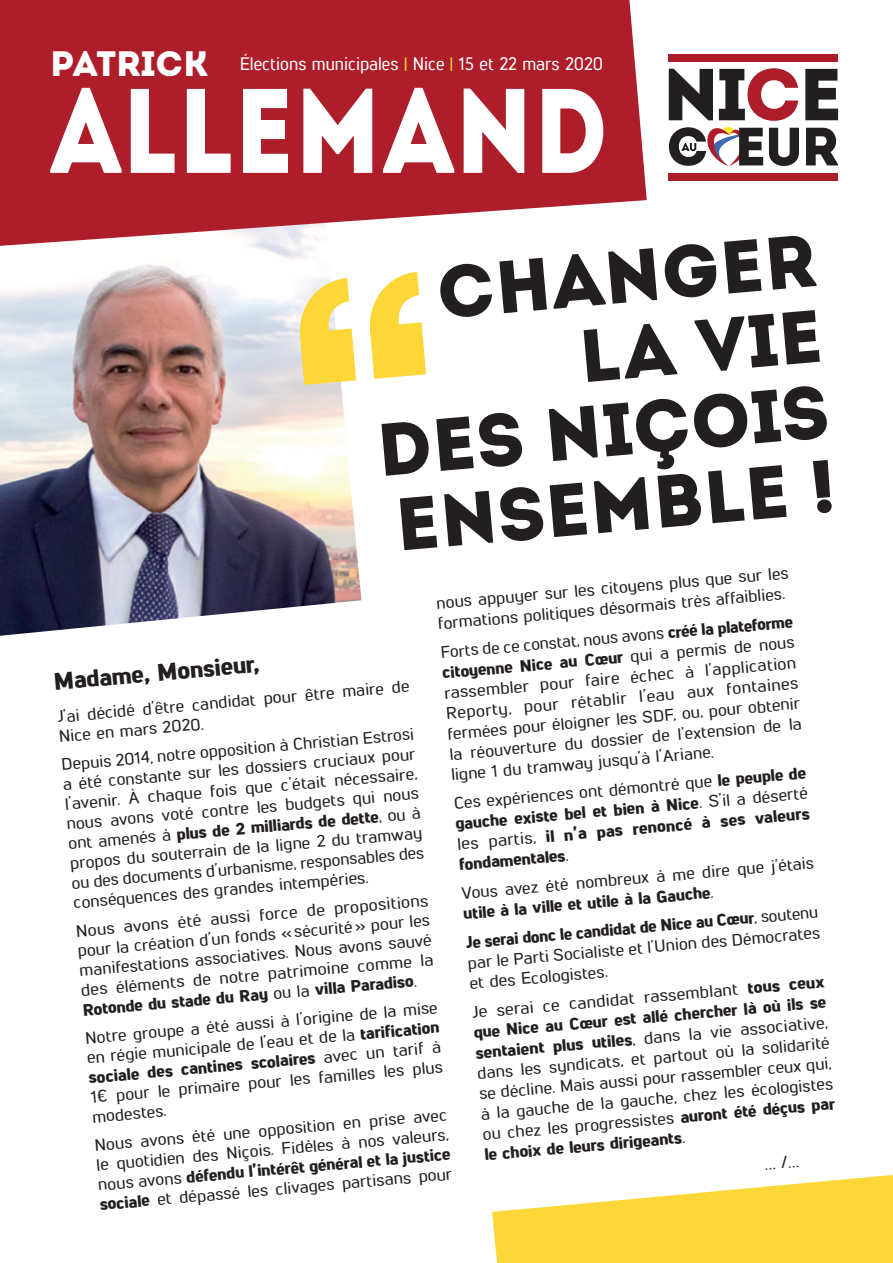
<style>
.page{position:relative;width:893px;height:1263px;background:#fff}
.page>*{position:absolute;margin:0;border:0;box-sizing:border-box;transform-origin:0 0}
.t1{font:120px "Intro";color:#fff;scale:.84 1}
.t2{font:74.1px "Intro";color:#231f20}
.t3{font:35.25px "Intro";color:#fff}
.t4{font:800 24px "Lintel";color:#231f20;scale:1.1 1}
.t5{font:18px "Lintel Regular 5";color:#fff}
.t6{font:16.5px/19.8px "Lintel Regular 5";color:#231f20;scale:1.1 1}
.t7{font:16.5px/20.4px "Lintel Regular 5";color:#231f20;text-align:justify;scale:1.12 1}
.t8{font:16.5px/20.4px "Lintel Regular 5";color:#231f20;text-align:justify;scale:1.08 1}
.t9{font:16.5px/19.8px "Lintel Regular 5";color:#231f20;text-align:justify;scale:1.09 1}
.t10{font:800 16.5px/20.4px "Lintel";color:#231f20;text-align:justify;scale:1.1 1}
.s1{color:#fcd737}
.s2{font-family:"Lintel";font-weight:800}
.s3{font-family:"Lintel Regular 5";font-weight:400}
</style>
<div class="page">
<img style="left:0;top:246px;width:361px;height:390px">
<svg style="left:0;top:0;width:647px;height:246px;background:#b63440"></svg>
<svg style="left:296px;top:272px;width:130px;height:113px"></svg>
<svg style="left:805px;top:69px;width:33px;height:51px"></svg>
<svg style="left:806px;top:128px;width:32px;height:37px"></svg>
<svg style="left:669px;top:68px;width:130px;height:98px"></svg>
<div style="left:669px;top:173px;width:169px;height:7px;background:#ae1d2a"></div>
<div style="left:669px;top:54px;width:169px;height:7px;background:#ae1d2a"></div>
<svg style="left:492px;top:1175px;width:401px;height:88px"></svg>
<p class="t3" style="left:50px;top:43px;width:160px">PATRICK</p>
<p class="t5" style="left:240px;top:51px;width:365px">Élections municipales <span class="s1">|</span> Nice <span class="s1">|</span> 15 et 22 mars 2020</p>
<p class="t1" style="left:50px;top:59px;width:666px">ALLEMAND</p>
<p class="t2" style="left:433px;top:249px;width:382px;rotate:-5deg">Changer</p>
<p class="t2" style="left:575px;top:312px;width:245px;rotate:-5deg">la vie</p>
<p class="t2" style="left:373px;top:406px;width:455px;rotate:-5deg">des Niçois</p>
<p class="t2" style="left:392px;top:481px;width:443px;rotate:-5deg">ensemble !</p>
<p class="t6" style="left:435px;top:592px;width:323px;line-height:20.4px;rotate:-5deg">nous appuyer sur les citoyens plus que sur les formations politiques désormais très affaiblies.</p>
<p class="t8" style="left:440px;top:641px;width:329px;rotate:-5deg">Forts de ce constat, nous avons <span class="s2">créé la plateforme citoyenne Nice au Cœur</span> qui a permis de nous rassembler pour faire échec à l’application Reporty, pour rétablir l’eau aux fontaines fermées pour éloigner les SDF, ou, pour obtenir la réouverture du dossier de l’extension de la ligne 1 du tramway jusqu’à l’Ariane.</p>
<p class="t4" style="left:53px;top:664px;width:189px;rotate:-5deg">Madame, Monsieur,</p>
<p class="t6" style="left:56px;top:706px;width:323px;rotate:-5deg">J’ai décidé d’être candidat pour être maire de<br>Nice en mars 2020.</p>
<p class="t9" style="left:60px;top:754px;width:326px;rotate:-5deg">Depuis 2014, notre opposition à Christian Estrosi a été constante sur les dossiers cruciaux pour l’avenir. À chaque fois que c’était nécessaire, nous avons voté contre les budgets qui nous ont amenés à <span class="s2">plus de 2 milliards de dette</span>, ou à propos du souterrain de la ligne 2 du tramway ou des documents d’urbanisme, responsables des conséquences des grandes intempéries.</p>
<p class="t10" style="left:453px;top:792px;width:323px;rotate:-5deg"><span class="s3">Ces expériences ont démontré que</span> le peuple de gauche existe bel et bien à Nice<span class="s3">. S’il a déserté les partis,</span> il n’a pas renoncé à ses valeurs fondamentales<span class="s3">.</span></p>
<p class="t6" style="left:461px;top:882px;width:323px;line-height:20.4px;rotate:-5deg">Vous avez été nombreux à me dire que j’étais <span class="s2">utile à la ville et utile à la Gauche</span>.</p>
<p class="t7" style="left:75px;top:920px;width:317px;line-height:19.8px;rotate:-5deg">Nous avons été aussi force de propositions pour la création d’un fonds «sécurité» pour les manifestations associatives. Nous avons sauvé des éléments de notre patrimoine comme la <span class="s2">Rotonde du stade du Ray</span> ou la <span class="s2">villa Paradiso</span>.</p>
<p class="t8" style="left:465px;top:931px;width:329px;rotate:-5deg"><span class="s2">Je serai donc le candidat de Nice au Cœur</span>, soutenu par le Parti Socialiste et l’Union des Démocrates et des Ecologistes.</p>
<p class="t7" style="left:471px;top:1001px;width:317px;rotate:-5deg">Je serai ce candidat rassemblant <span class="s2">tous ceux que Nice au Cœur est allé chercher là où ils se sentaient plus utiles</span>, dans la vie associative, dans les syndicats, et partout où la solidarité se décline. Mais aussi pour rassembler ceux qui, à la gauche de la gauche, chez les écologistes ou chez les progressistes <span class="s2">auront été déçus par le choix de leurs dirigeants</span>.</p>
<p class="t6" style="left:84px;top:1027px;width:323px;text-align:justify;rotate:-5deg">Notre groupe a été aussi à l’origine de la mise en régie municipale de l’eau et de la <span class="s2">tarification sociale des cantines scolaires</span> avec un tarif à 1€ pour le primaire pour les familles les plus modestes.</p>
<p class="t6" style="left:94px;top:1134px;width:323px;text-align:justify;rotate:-5deg">Nous avons été une opposition en prise avec le quotidien des Niçois. Fidèles à nos valeurs, nous avons <span class="s2">défendu l’intérêt général et la justice sociale</span> et dépassé les clivages partisans pour</p>
</div>
